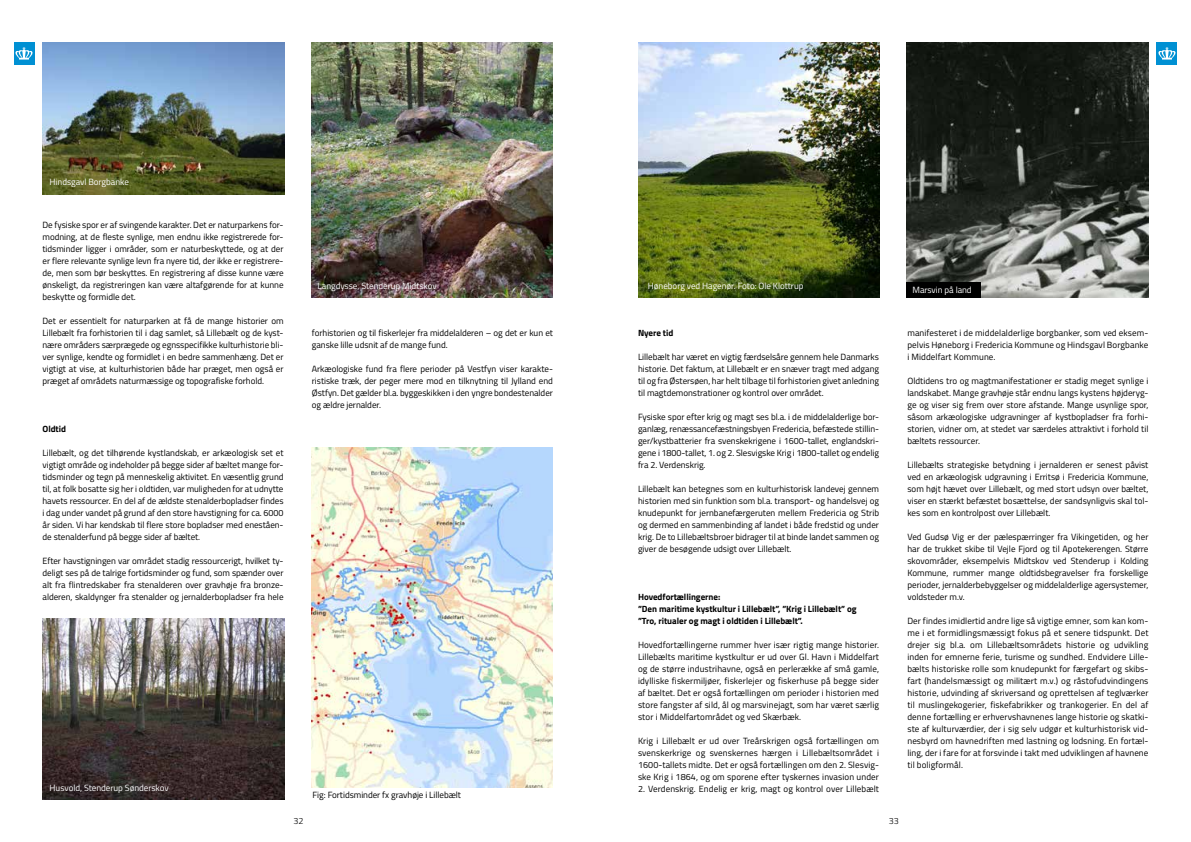
<style>
.page{position:relative;width:1191px;height:842px;background:#fff}
.page>*{position:absolute;margin:0;border:0;box-sizing:border-box;transform-origin:0 0}
.t1{font:9px/12px "Titillium";letter-spacing:-.005em;color:#000;text-align:justify}
.t2{font:700 9px/12px "Titillium";letter-spacing:-.005em;color:#000}
.t3{font:9px "Titillium";letter-spacing:-.005em;color:#fff}
.t4{font:300 9px "Titillium Web";color:#000}
</style>
<div class="page">
<img style="left:312px;top:43px;width:241px;height:254px">
<div style="left:14px;top:43px;width:20px;height:22px;background:#0090d3"></div>
<svg style="left:15px;top:47px;width:18px;height:13px"></svg>
<img style="left:43px;top:43px;width:241px;height:151px">
<img style="left:43px;top:618px;width:241px;height:181px">
<img style="left:312px;top:448px;width:241px;height:339px">
<div style="left:1157px;top:43px;width:20px;height:22px;background:#0090d3"></div>
<svg style="left:1158px;top:47px;width:18px;height:13px"></svg>
<img style="left:639px;top:43px;width:240px;height:254px">
<img style="left:906px;top:43px;width:242px;height:254px">
<div style="left:906px;top:282px;width:75px;height:15px;background:#000"></div>
<p class="t3" style="left:50px;top:176px;width:81px">Hindsgavl Borgbanke</p>
<p class="t1" style="left:43px;top:218px;width:242px">De fysiske spor er af svingende karakter. Det er naturparkens for&shy;modning, at de fleste synlige, men endnu ikke registrerede for&shy;tidsminder ligger i områder, som er naturbeskyttede, og at der er flere relevante synlige levn fra nyere tid, der ikke er registrere&shy;de, men som bør beskyttes. En registrering af disse kunne være ønskeligt, da registreringen kan være altafgørende for at kunne beskytte og formidle det.</p>
<p class="t1" style="left:43px;top:314px;width:242px">Det er essentielt for naturparken at få de mange historier om Lillebælt fra forhistorien til i dag samlet, så Lillebælt og de kyst&shy;nære områders særprægede og egnsspecifikke kulturhistorie bli&shy;ver synlige, kendte og formidlet i en bedre sammenhæng. Det er vigtigt at vise, at kulturhistorien både har præget, men også er præget af områdets naturmæssige og topografiske forhold.</p>
<p class="t2" style="left:43px;top:422px;width:25px">Oldtid</p>
<p class="t1" style="left:43px;top:446px;width:242px">Lillebælt, og det tilhørende kystlandskab, er arkæologisk set et vigtigt område og indeholder på begge sider af bæltet mange for&shy;tidsminder og tegn på menneskelig aktivitet. En væsentlig grund til, at folk bosatte sig her i oldtiden, var muligheden for at udnytte havets ressourcer. En del af de ældste stenalderbopladser findes i dag under vandet på grund af den store havstigning for ca. 6000 år siden. Vi har kendskab til flere store bopladser med eneståen&shy;de stenalderfund på begge sider af bæltet.</p>
<p class="t1" style="left:43px;top:554px;width:242px">Efter havstigningen var området stadig ressourcerigt, hvilket ty&shy;deligt ses på de talrige fortidsminder og fund, som spænder over alt fra flintredskaber fra stenalderen over gravhøje fra bronze&shy;alderen, skaldynger fra stenalder og jernalderbopladser fra hele</p>
<p class="t3" style="left:50px;top:781px;width:121px">Husvold, Stenderup Sønderskov</p>
<p class="t3" style="left:317px;top:279px;width:121px">Langdysse, Stenderup Midtskov</p>
<p class="t1" style="left:312px;top:326px;width:242px">forhistorien og til fiskerlejer fra middelalderen – og det er kun et ganske lille udsnit af de mange fund.</p>
<p class="t1" style="left:312px;top:362px;width:242px">Arkæologiske fund fra flere perioder på Vestfyn viser karakte&shy;ristiske træk, der peger mere mod en tilknytning til Jylland end Østfyn. Det gælder bl.a. byggeskikken i den yngre bondestenalder og ældre jernalder.</p>
<p class="t1" style="left:313px;top:789px;width:150px">Fig: Fortidsminder fx gravhøje i Lillebælt</p>
<p class="t3" style="left:648px;top:279px;width:157px">Høneborg ved Hagenør. Foto: Ole Klottrup</p>
<p class="t3" style="left:912px;top:283px;width:61px">Marsvin på land</p>
<p class="t2" style="left:638px;top:326px;width:37px">Nyere tid</p>
<p class="t1" style="left:638px;top:350px;width:242px">Lillebælt har været en vigtig færdselsåre gennem hele Danmarks historie. Det faktum, at Lillebælt er en snæver tragt med adgang til og fra Østersøen, har helt tilbage til forhistorien givet anledning til magtdemonstrationer og kontrol over området.</p>
<p class="t1" style="left:638px;top:410px;width:242px">Fysiske spor efter krig og magt ses bl.a. i de middelalderlige bor&shy;ganlæg, renæssancefæstningsbyen Fredericia, befæstede stillin&shy;ger/kystbatterier fra svenskekrigene i 1600-tallet, englandskri&shy;gene i 1800-tallet, 1. og 2. Slesvigske Krig i 1800-tallet og endelig fra 2. Verdenskrig.</p>
<p class="t1" style="left:638px;top:482px;width:242px">Lillebælt kan betegnes som en kulturhistorisk landevej gennem historien med sin funktion som bl.a. transport- og handelsvej og knudepunkt for jernbanefærgeruten mellem Fredericia og Strib og dermed en sammenbinding af landet i både fredstid og under krig. De to Lillebæltsbroer bidrager til at binde landet sammen og giver de besøgende udsigt over Lillebælt.</p>
<p class="t2" style="left:638px;top:590px;width:220px">Hovedfortællingerne:<br>”Den maritime kystkultur i Lillebælt”, ”Krig i Lillebælt” og ”Tro, ritualer og magt i oldtiden i Lillebælt”.</p>
<p class="t1" style="left:638px;top:638px;width:242px">Hovedfortællingerne rummer hver især rigtig mange historier.<br>Lillebælts maritime kystkultur er ud over Gl. Havn i Middelfart og de større industrihavne, også en perlerække af små gamle, idylliske fiskermiljøer, fiskerlejer og fiskerhuse på begge sider af bæltet. Det er også fortællingen om perioder i historien med store fangster af sild, ål og marsvinejagt, som har været særlig stor i Middelfartområdet og ved Skærbæk.</p>
<p class="t1" style="left:638px;top:734px;width:242px">Krig i Lillebælt er ud over Treårskrigen også fortællingen om svenskerkrige og svenskernes hærgen i Lillebæltsområdet i 1600-tallets midte. Det er også fortællingen om den 2. Slesvig&shy;ske Krig i 1864, og om sporene efter tyskernes invasion under</p>
<p class="t1" style="left:638px;top:782px;width:242px">2. Verdenskrig. Endelig er krig, magt og kontrol over Lillebælt</p>
<p class="t1" style="left:907px;top:326px;width:242px">manifesteret i de middelalderlige borgbanker, som ved eksem&shy;pelvis Høneborg i Fredericia Kommune og Hindsgavl Borgbanke i Middelfart Kommune.</p>
<p class="t1" style="left:907px;top:374px;width:242px">Oldtidens tro og magtmanifestationer er stadig meget synlige i landskabet. Mange gravhøje står endnu langs kystens højderyg&shy;ge og viser sig frem over store afstande. Mange usynlige spor, såsom arkæologiske udgravninger af kystbopladser fra forhi&shy;storien, vidner om, at stedet var særdeles attraktivt i forhold til bæltets ressourcer.</p>
<p class="t1" style="left:907px;top:458px;width:242px">Lillebælts strategiske betydning i jernalderen er senest påvist ved en arkæologisk udgravning i Erritsø i Fredericia Kommune, som højt hævet over Lillebælt, og med stort udsyn over bæltet, viser en stærkt befæstet bosættelse, der sandsynligvis skal tol&shy;kes som en kontrolpost over Lillebælt.</p>
<p class="t1" style="left:907px;top:530px;width:242px">Ved Gudsø Vig er der pælespærringer fra Vikingetiden, og her har de trukket skibe til Vejle Fjord og til Apotekerengen. Større skovområder, eksempelvis Midtskov ved Stenderup i Kolding Kommune, rummer mange oldtidsbegravelser fra forskellige perioder, jernalderbebyggelser og middelalderlige agersystemer, voldsteder m.v.</p>
<p class="t1" style="left:907px;top:614px;width:242px">Der findes imidlertid andre lige så vigtige emner, som kan kom&shy;me i et formidlingsmæssigt fokus på et senere tidspunkt. Det drejer sig bl.a. om Lillebæltsområdets historie og udvikling inden for emnerne ferie, turisme og sundhed. Endvidere Lille&shy;bælts historiske rolle som knudepunkt for færgefart og skibs&shy;fart (handelsmæssigt og militært m.v.) og råstofudvindingens historie, udvinding af skriversand og oprettelsen af teglværker til muslingekogerier, fiskefabrikker og trankogerier. En del af denne fortælling er erhvervshavnenes lange historie og skatki&shy;ste af kulturværdier, der i sig selv udgør et kulturhistorisk vid&shy;nesbyrd om havnedriften med lastning og lodsning. En fortæl&shy;ling, der i fare for at forsvinde i takt med udviklingen af havnene til boligformål.</p>
<p class="t4" style="left:293px;top:814px;width:12px">32</p>
<p class="t4" style="left:889px;top:814px;width:12px">33</p>
</div>
